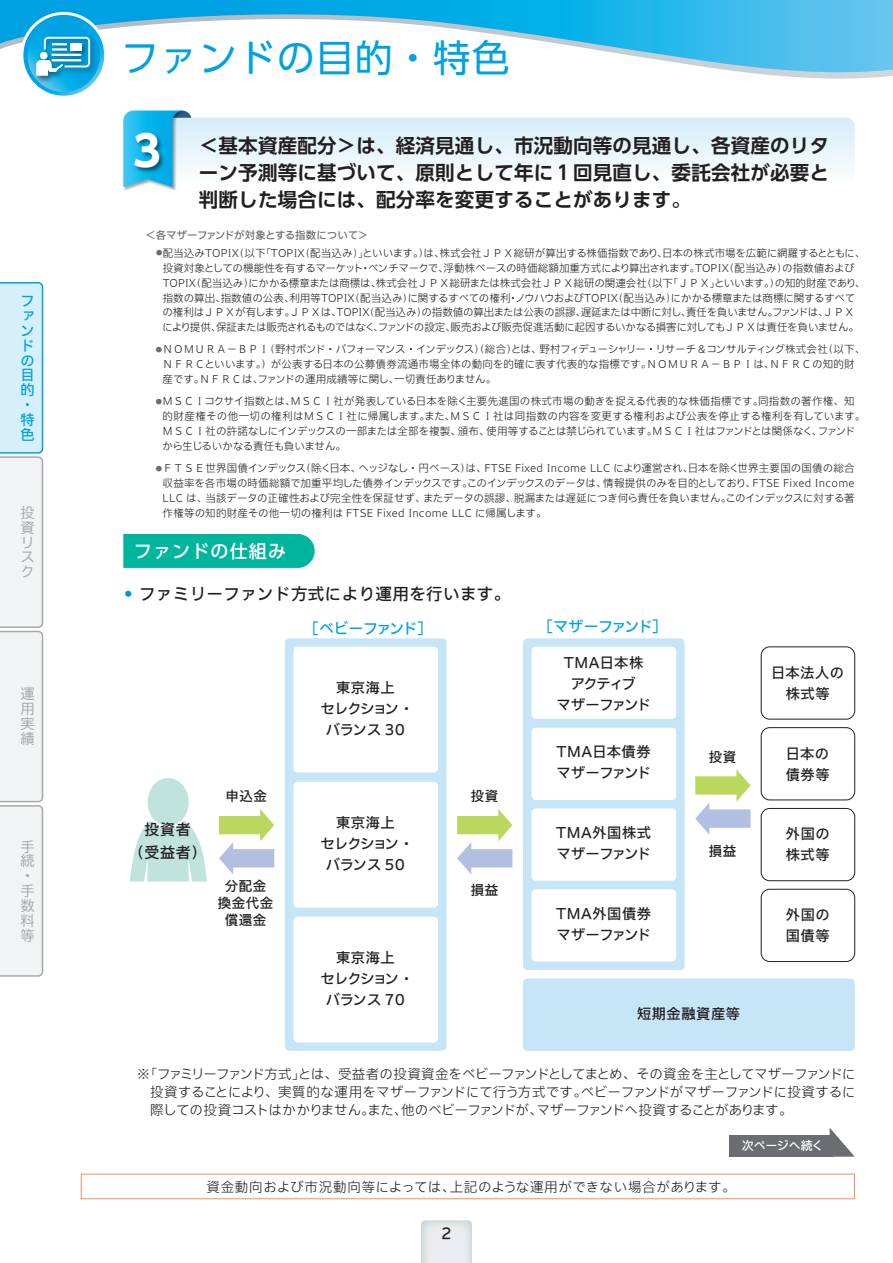
<style>
.page{position:relative;width:893px;height:1263px;background:#fff}
.page>*{position:absolute;margin:0;border:0;box-sizing:border-box;transform-origin:0 0}
.t1{font:700 42px "UD Shin Go Pro";color:#fff}
.t2{font:37.5px "UD Shin Go Pro";letter-spacing:.04em;color:#00a1e3}
.t3{font:700 19.5px/27px "UD Shin Go Pro De";letter-spacing:.01em;color:#231f20;text-align:justify}
.t4{font:500 18px "UD Shin Go Pro";letter-spacing:.065em;color:#fff}
.t5{font:500 16.5px "Iwa UCDA Goth Std";letter-spacing:.025em;color:#231f20}
.t6{font:500 15px "Iwa UCDA Goth Std";letter-spacing:-.085em;color:#00a1e3}
.t7{font:500 15px/22.5px "Iwa UCDA Goth Std";letter-spacing:.04em;color:#231f20;text-align:center}
.t8{font:500 14.25px/21px "Iwa UCDA Goth Std";letter-spacing:-.03em;color:#231f20;text-align:center}
.t9{font:500 14.25px/21px "Iwa UCDA Goth Std";letter-spacing:.03em;color:#231f20}
.t10{font:100 14.25px/14.9px "Iwa UCDA Goth Std";color:#a8a9ad}
.t11{font:500 14.25px/21px "Iwa UCDA Goth Std";letter-spacing:.01em;color:#231f20}
.t12{font:500 14.25px/14.9px "Iwa UCDA Goth Std";color:#00a1e3}
.t13{font:300 13.5px/18px "Iwa UCDA Goth Std";color:#231f20;text-align:justify}
.t14{font:300 13.5px "Iwa UCDA Goth Std";letter-spacing:.05em;color:#231f20}
.t15{font:500 13.5px/16.8px "Iwa UCDA Goth Std";letter-spacing:.04em;color:#231f20;text-align:center}
.t16{font:500 12px "Iwa UCDA Goth Std";letter-spacing:-.015em;color:#fff}
.t17{font:300 10.5px/14.9px "Iwa UCDA Goth Std";color:#231f20}
.t18{font:500 10.5px "Iwa UCDA Goth Std";letter-spacing:-.03em;color:#6c6d70}
.s1{color:#0095d9}
</style>
<div class="page">
<svg style="left:421px;top:1220px;width:51px;height:43px;background:#e4e8eb"></svg>
<div style="left:729px;top:1135px;width:105px;height:22px;background:#6c6d70"></div>
<svg style="left:830px;top:1128px;width:25px;height:29px"></svg>
<svg style="left:81px;top:1174px;width:774px;height:25px"></svg>
<svg style="left:191px;top:118px;width:664px;height:53px"></svg>
<img style="left:123px;top:110px;width:62px;height:81px">
<svg style="left:123px;top:111px;width:68px;height:76px"></svg>
<img style="left:130px;top:127px;width:40px;height:64px">
<div style="left:123px;top:534px;width:192px;height:34px;background:#00b59d"></div>
<div style="left:148px;top:778px;width:41px;height:48px;background:#c0e3dc;border-radius:50%"></div>
<svg style="left:129px;top:821px;width:78px;height:60px"></svg>
<div style="left:761px;top:646px;width:94px;height:73px;border:1px solid #231f20;border-radius:9px"></div>
<svg style="left:219px;top:809px;width:55px;height:65px"></svg>
<svg style="left:457px;top:809px;width:55px;height:65px"></svg>
<svg style="left:695px;top:769px;width:55px;height:66px"></svg>
<div style="left:523px;top:638px;width:162px;height:332px;background:#c6e6f8;border-radius:4px"></div>
<div style="left:285px;top:638px;width:161px;height:413px;background:#c6e6f8;border-radius:4px"></div>
<div style="left:532px;top:647px;width:144px;height:72px;background:#fff;border-radius:4px"></div>
<div style="left:523px;top:978px;width:332px;height:73px;background:#c6e6f8;border-radius:4px"></div>
<div style="left:293px;top:647px;width:145px;height:125px;background:#fff;border-radius:4px"></div>
<div style="left:293px;top:917px;width:145px;height:125px;background:#fff;border-radius:4px"></div>
<div style="left:293px;top:782px;width:145px;height:126px;background:#fff;border-radius:4px"></div>
<div style="left:532px;top:728px;width:144px;height:72px;background:#fff;border-radius:4px"></div>
<div style="left:532px;top:808px;width:144px;height:73px;background:#fff;border-radius:4px"></div>
<div style="left:532px;top:889px;width:144px;height:72px;background:#fff;border-radius:4px"></div>
<div style="left:761px;top:727px;width:94px;height:73px;border:1px solid #231f20;border-radius:9px"></div>
<div style="left:761px;top:808px;width:94px;height:73px;border:1px solid #231f20;border-radius:9px"></div>
<div style="left:761px;top:889px;width:94px;height:73px;border:1px solid #231f20;border-radius:9px"></div>
<svg style="left:0;top:0;width:892px;height:79px"></svg>
<div style="left:20px;top:12px;width:87px;height:87px;border:6px solid #fff;border-radius:50%"></div>
<svg style="left:23px;top:15px;width:81px;height:81px"></svg>
<svg style="left:28px;top:20px;width:72px;height:72px"></svg>
<img style="left:32px;top:33px;width:67px;height:51px">
<svg style="left:36px;top:36px;width:55px;height:39px"></svg>
<svg style="left:0;top:282px;width:44px;height:695px"></svg>
<svg style="left:892px;top:0;width:1px;height:76px"></svg>
<h3 class="t12" style="left:20px;top:292px;width:15px">ファンドの目的・特色</h3>
<h3 class="t10" style="left:20px;top:504px;width:15px">投資リスク</h3>
<h3 class="t10" style="left:20px;top:686px;width:15px;text-align:justify">運用実績</h3>
<h3 class="t10" style="left:20px;top:838px;width:15px">手続・手数料等</h3>
<h2 class="t2" style="left:121px;top:28px;width:390px">ファンドの目的・特色</h2>
<h1 class="t1" style="left:133px;top:117px;width:29px">3</h1>
<h3 class="t3" style="left:199px;top:131px;width:632px">＜基本資産配分＞は、経済見通し、市況動向等の見通し、各資産のリターン予測等に基づいて、原則として年に１回見直し、委託会社が必要と判断した場合には、配分率を変更することがあります。</h3>
<p class="t18" style="left:145px;top:227px;width:225px">＜各マザーファンドが対象とする指数について＞</p>
<p class="t17" style="left:163px;top:245px;width:704px;text-indent:-6px"><sup>●</sup>配当込みTOPIX（以下「TOPIX（配当込み）」といいます。）は、株式会社ＪＰＸ総研が算出する株価指数であり、日本の株式市場を広範に網羅するとともに、投資対象としての機能性を有するマーケット・ベンチマークで、浮動株ベースの時価総額加重方式により算出されます。TOPIX（配当込み）の指数値およびTOPIX（配当込み）にかかる標章または商標は、株式会社ＪＰＸ総研または株式会社ＪＰＸ総研の関連会社（以下「ＪＰＸ」といいます。）の知的財産であり、指数の算出、指数値の公表、利用等TOPIX（配当込み）に関するすべての権利・ノウハウおよびTOPIX（配当込み）にかかる標章または商標に関するすべての権利はＪＰＸが有します。ＪＰＸは、TOPIX（配当込み）の指数値の算出または公表の誤謬、遅延または中断に対し、責任を負いません。ファンドは、ＪＰＸにより提供、保証または販売されるものではなく、ファンドの設定、販売および販売促進活動に起因するいかなる損害に対してもＪＰＸは責任を負いません。</p>
<p class="t17" style="left:163px;top:341px;width:704px;text-indent:-7px"><sup>●</sup>ＮＯＭＵＲＡ－ＢＰＩ（野村ボンド・パフォーマンス・インデックス）（総合）とは、野村フィデューシャリー・リサーチ＆コンサルティング株式会社（以下、<br>ＮＦＲＣといいます。）が公表する日本の公募債券流通市場全体の動向を的確に表す代表的な指標です。ＮＯＭＵＲＡ－ＢＰＩは、ＮＦＲＣの知的財産です。ＮＦＲＣは、ファンドの運用成績等に関し、一切責任ありません。</p>
<p class="t17" style="left:163px;top:393px;width:704px;text-indent:-7px"><sup>●</sup>ＭＳＣＩコクサイ指数とは、ＭＳＣＩ社が発表している日本を除く主要先進国の株式市場の動きを捉える代表的な株価指標です。同指数の著作権、知的財産権その他一切の権利はＭＳＣＩ社に帰属します。また、ＭＳＣＩ社は同指数の内容を変更する権利および公表を停止する権利を有しています。ＭＳＣＩ社の許諾なしにインデックスの一部または全部を複製、頒布、使用等することは禁じられています。ＭＳＣＩ社はファンドとは関係なく、ファンドから生じるいかなる責任も負いません。</p>
<p class="t17" style="left:163px;top:460px;width:693px;text-align:justify;text-indent:-7px"><sup>●</sup>ＦＴＳＥ世界国債インデックス（除く日本、ヘッジなし・円ベース）は、FTSE Fixed Income LLC により運営され、日本を除く世界主要国の国債の総合収益率を各市場の時価総額で加重平均した債券インデックスです。このインデックスのデータは、情報提供のみを目的としており、FTSE Fixed Income LLC は、当該データの正確性および完全性を保証せず、またデータの誤謬、脱漏または遅延につき何ら責任を負いません。このインデックスに対する著作権等の知的財産その他一切の権利は FTSE Fixed Income LLC に帰属します。</p>
<h3 class="t4" style="left:134px;top:536px;width:154px">ファンドの仕組み</h3>
<h3 class="t5" style="left:123px;top:581px;width:388px"><span class="s1">•</span> ファミリーファンド方式により運用を行います。</h3>
<h3 class="t7" style="left:129px;top:817px;width:79px">投資者<br>（受益者）</h3>
<h3 class="t6" style="left:304px;top:617px;width:130px">［ベビーファンド］</h3>
<h3 class="t6" style="left:538px;top:616px;width:130px">［マザーファンド］</h3>
<h3 class="t8" style="left:320px;top:676px;width:95px">東京海上<br>セレクション・バランス 30</h3>
<p class="t15" style="left:226px;top:787px;width:43px">申込金</p>
<p class="t15" style="left:471px;top:787px;width:29px">投資</p>
<p class="t15" style="left:218px;top:877px;width:57px">分配金換金代金償還金</p>
<h3 class="t8" style="left:320px;top:811px;width:95px">東京海上<br>セレクション・バランス 50</h3>
<h3 class="t8" style="left:320px;top:946px;width:95px">東京海上<br>セレクション・バランス 70</h3>
<p class="t15" style="left:471px;top:881px;width:29px">損益</p>
<h3 class="t8" style="left:557px;top:651px;width:96px">TMA日本株アクティブ<br>マザーファンド</h3>
<h3 class="t11" style="left:556px;top:740px;width:96px">TMA日本債券マザーファンド</h3>
<h3 class="t9" style="left:556px;top:821px;width:97px">TMA外国株式マザーファンド</h3>
<h3 class="t9" style="left:556px;top:902px;width:97px">TMA外国債券マザーファンド</h3>
<p class="t15" style="left:709px;top:747px;width:29px">投資</p>
<p class="t15" style="left:709px;top:841px;width:29px">損益</p>
<h3 class="t9" style="left:637px;top:1002px;width:105px">短期金融資産等</h3>
<h3 class="t9" style="left:771px;top:661px;width:74px;text-align:center">日本法人の株式等</h3>
<h3 class="t9" style="left:786px;top:742px;width:45px">日本の債券等</h3>
<h3 class="t9" style="left:786px;top:823px;width:45px">外国の株式等</h3>
<h3 class="t9" style="left:786px;top:903px;width:45px">外国の国債等</h3>
<p class="t13" style="left:150px;top:1064px;width:707px;text-indent:-14px">※「ファミリーファンド方式」とは、受益者の投資資金をベビーファンドとしてまとめ、その資金を主としてマザーファンドに投資することにより、実質的な運用をマザーファンドにて行う方式です。ベビーファンドがマザーファンドに投資するに際しての投資コストはかかりません。また、他のベビーファンドが、マザーファンドへ投資することがあります。</p>
<p class="t14" style="left:206px;top:1177px;width:531px">資金動向および市況動向等によっては、上記のような運用ができない場合があります。</p>
<h3 class="t7" style="left:441px;top:1221px;width:12px">2</h3>
<p class="t16" style="left:742px;top:1137px;width:83px">次ページへ続く</p>
</div>
